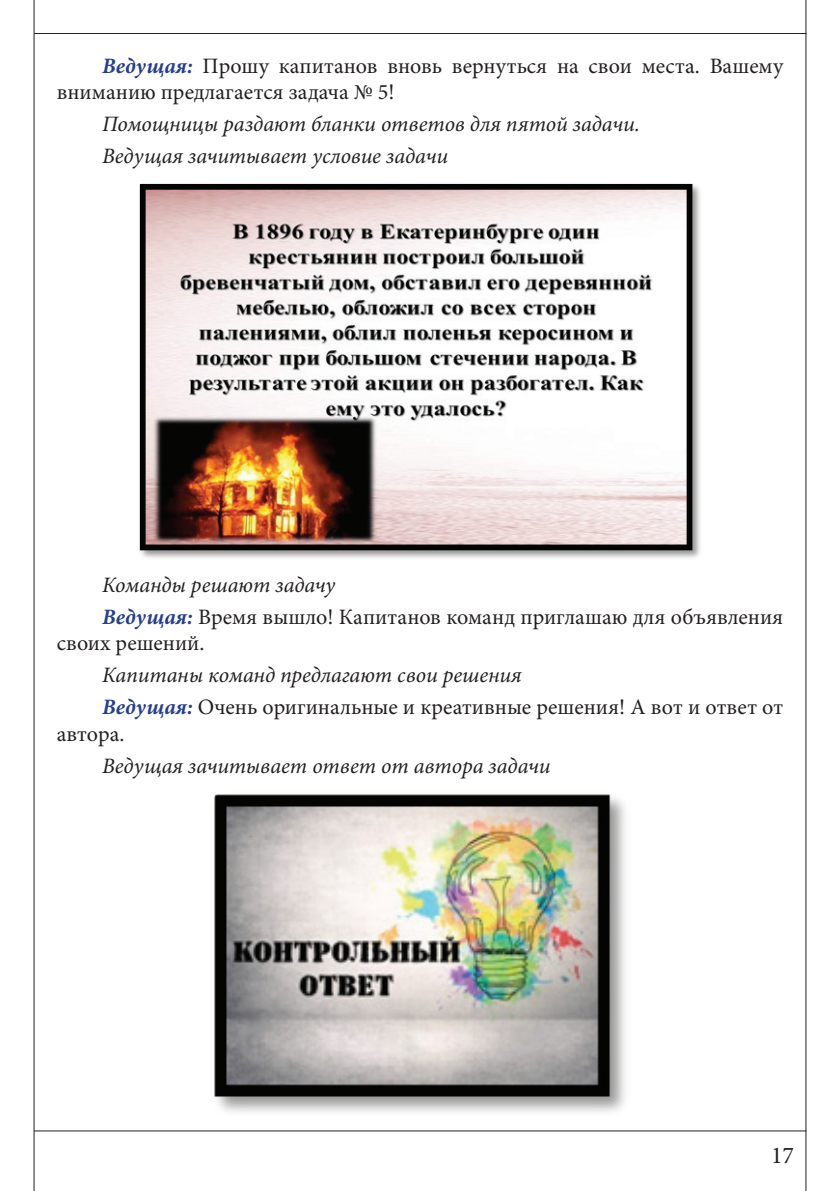
<style>
.page{position:relative;width:840px;height:1191px;background:#fff}
.page>*{position:absolute;margin:0;border:0;box-sizing:border-box;transform-origin:0 0}
.t1{font:24px "Minion Pro";color:#231f20}
.t2{font:22px/32px "Minion Pro";color:#231f20}
.t3{font:italic 22px/32px "Minion Pro";color:#231f20}
.s1{font-weight:700;font-style:italic;color:#253f8e}
.s2{font-style:italic}
</style>
<div class="page">
<hr style="left:805px;top:0;width:1px;height:1191px;background:#231f20">
<hr style="left:34px;top:0;width:1px;height:1191px;background:#231f20">
<hr style="left:34px;top:33px;width:772px;height:1px;background:#231f20">
<hr style="left:34px;top:1130px;width:772px;height:1px;background:#231f20">
<img style="left:139px;top:183px;width:561px;height:375px">
<img style="left:214px;top:794px;width:411px;height:318px">
<p class="t2" style="left:57px;top:53px;width:727px;line-height:26.4px;text-indent:45px"><span class="s1">Ведущая:</span> Прошу капитанов вновь вернуться на свои места. Вашему вниманию предлагается задача № 5!</p>
<p class="t3" style="left:102px;top:108px;width:539px">Помощницы раздают бланки ответов для пятой задачи.<br>Ведущая зачитывает условие задачи</p>
<p class="t2" style="left:102px;top:568px;width:682px"><span class="s2">Команды решают задачу<br></span><span class="s1">Ведущая:</span> Время вышло! Капитанов команд приглашаю для объявления</p>
<p class="t2" style="left:57px;top:627px;width:149px">своих решений.</p>
<p class="t2" style="left:102px;top:659px;width:682px"><span class="s2">Капитаны команд предлагают свои решения<br></span><span class="s1">Ведущая:</span> Очень оригинальные и креативные решения! А вот и ответ от</p>
<p class="t2" style="left:57px;top:717px;width:69px">автора.</p>
<p class="t3" style="left:102px;top:749px;width:449px">Ведущая зачитывает ответ от автора задачи</p>
<p class="t1" style="left:770px;top:1139px;width:25px">17</p>
</div>
